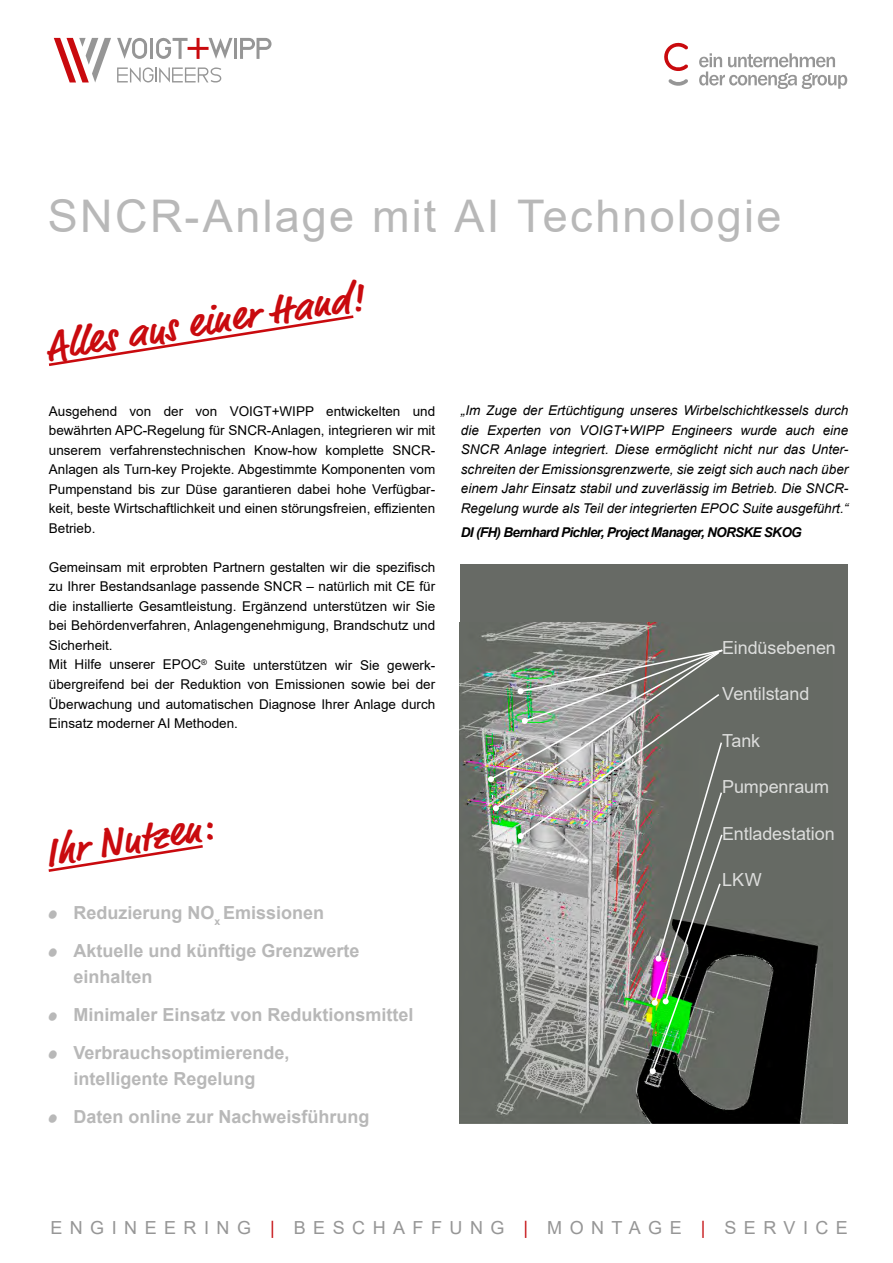
<style>
.page{position:relative;width:893px;height:1263px;background:#fff}
.page>*{position:absolute;margin:0;border:0;box-sizing:border-box;transform-origin:0 0}
.t1{font:45px "Arial";letter-spacing:.05em;color:#b8b8b8}
.t2{font:700 40.5px "Market Pro";color:#c90a0e}
.t3{font:700 18px/25.5px "Arial";color:#b8b8b8}
.t4{font:18px "Arial";letter-spacing:-.005em;color:#fff}
.t5{font:18px "Arial";letter-spacing:.415em;color:#969696}
.t6{font:13.5px/19.5px "Arial";color:#000;text-align:justify}
.t7{font:italic 13.5px/19.5px "Arial";color:#000;text-align:justify}
.t8{font:italic 700 13.5px "Arial";letter-spacing:-.05em;color:#000}
.s1{font-family:"Market Pro"}
.s2{color:#c61619}
</style>
<div class="page">
<div style="left:460px;top:564px;width:387px;height:560px;background:#676a65"></div>
<img style="left:460px;top:622px;width:372px;height:502px">
<svg style="left:54px;top:38px;width:57px;height:44px"></svg>
<hr style="left:150px;top:38px;width:3px;height:21px;background:#969696">
<svg style="left:117px;top:38px;width:30px;height:21px"></svg>
<svg style="left:156px;top:37px;width:77px;height:22px"></svg>
<svg style="left:240px;top:38px;width:32px;height:21px"></svg>
<hr style="left:234px;top:38px;width:3px;height:21px;background:#969696">
<svg style="left:117px;top:67px;width:105px;height:16px"></svg>
<svg style="left:48px;top:315px;width:306px;height:51px"></svg>
<svg style="left:48px;top:845px;width:155px;height:27px"></svg>
<img style="left:488px;top:648px;width:236px;height:427px">
<svg style="left:664px;top:43px;width:24px;height:28px"></svg>
<svg style="left:668px;top:79px;width:20px;height:7px"></svg>
<svg style="left:699px;top:53px;width:148px;height:36px"></svg>
<h1 class="t1" style="left:48px;top:185px;width:735px">SNCR-Anlage mit AI Technologie</h1>
<h2 class="t2" style="left:42px;top:319px;width:323px;rotate:-9deg">Alles aus einer Hand!</h2>
<p class="t6" style="left:49px;top:401px;width:388px">Ausgehend von der von VOIGT+WIPP entwickelten und bewährten APC-Regelung für SNCR-Anlagen, integrieren wir mit unserem verfahrenstechnischen Know-how komplette SNCR-Anlagen als Turn-key Projekte. Abgestimmte Komponenten vom Pumpenstand bis zur Düse garantieren dabei hohe Verfügbar&shy;keit, beste Wirtschaftlichkeit und einen störungsfreien, effizienten Betrieb.</p>
<p class="t6" style="left:49px;top:557px;width:388px;text-align:left">Gemeinsam mit erprobten Partnern gestalten wir die spezifisch zu Ihrer Bestandsanlage passende SNCR – natürlich mit CE für die installierte Gesamtleistung. Ergänzend unterstützen wir Sie bei Behördenverfahren, Anlagengenehmigung, Brandschutz und Sicherheit.<br>Mit Hilfe unserer EPOC<sup>®</sup> Suite unterstützen wir Sie gewerk&shy;übergreifend bei der Reduktion von Emissionen sowie bei der Überwachung und automatischen Diagnose Ihrer Anlage durch Einsatz moderner AI Methoden.</p>
<h2 class="t2" style="left:41px;top:825px;width:169px;rotate:-9deg">Ihr Nutzen:</h2>
<h3 class="t3" style="left:48px;top:900px;width:278px"><span class="s1">•</span> Reduzierung NO<sub>x</sub> Emissionen</h3>
<h3 class="t3" style="left:73px;top:938px;width:288px;text-indent:-26px"><span class="s1">•</span> Aktuelle und künftige Grenzwerte einhalten</h3>
<h3 class="t3" style="left:48px;top:1002px;width:367px"><span class="s1">•</span> Minimaler Einsatz von Reduktionsmittel</h3>
<h3 class="t3" style="left:48px;top:1040px;width:243px;text-align:center"><span class="s1">•</span> Verbrauchsoptimierende, intelligente Regelung</h3>
<h3 class="t3" style="left:48px;top:1104px;width:323px"><span class="s1">•</span> Daten online zur Nachweisführung</h3>
<p class="t7" style="left:461px;top:401px;width:389px">„Im Zuge der Ertüchtigung unseres Wirbelschichtkessels durch die Experten von VOIGT+WIPP Engineers wurde auch eine SNCR Anlage integriert. Diese ermöglicht nicht nur das Unter&shy;schreiten der Emissionsgrenzwerte, sie zeigt sich auch nach über einem Jahr Einsatz stabil und zuverlässig im Betrieb. Die SNCR-Regelung wurde als Teil der integrierten EPOC Suite ausgeführt.“</p>
<p class="t8" style="left:461px;top:524px;width:342px">DI (FH) Bernhard Pichler, Project Manager, NORSKE SKOG</p>
<h3 class="t4" style="left:722px;top:635px;width:115px">Eindüsebenen</h3>
<h3 class="t4" style="left:722px;top:682px;width:89px">Ventilstand</h3>
<h3 class="t4" style="left:722px;top:728px;width:40px">Tank</h3>
<h3 class="t4" style="left:722px;top:774px;width:108px">Pumpenraum</h3>
<h3 class="t4" style="left:722px;top:821px;width:114px">Entladestation</h3>
<h3 class="t4" style="left:722px;top:867px;width:41px">LKW</h3>
<h3 class="t5" style="left:50px;top:1215px;width:799px">ENGINEERING <span class="s2">|</span> BESCHAFFUNG <span class="s2">|</span> MONTAGE <span class="s2">|</span> SERVICE</h3>
</div>
